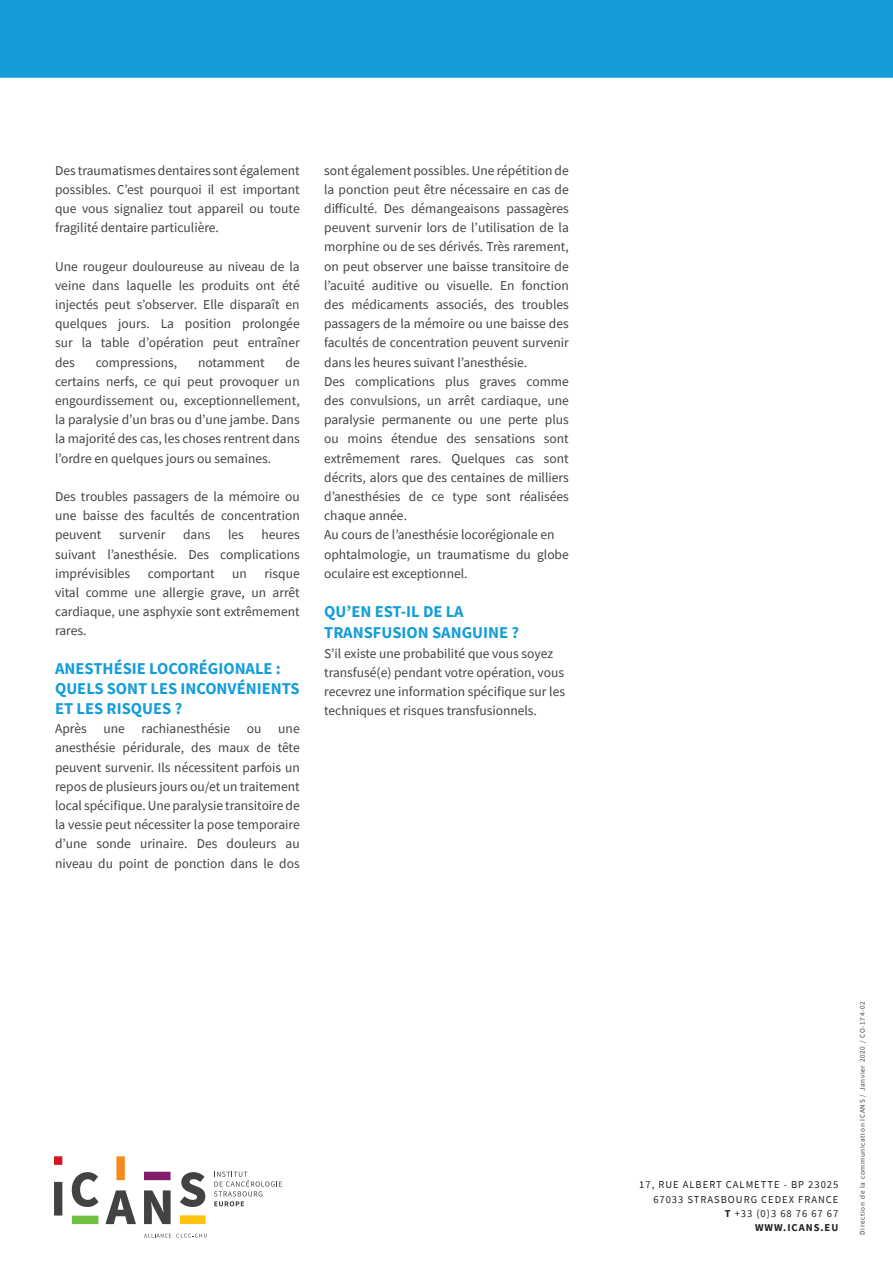
<style>
.page{position:relative;width:893px;height:1263px;background:#fff}
.page>*{position:absolute;margin:0;border:0;box-sizing:border-box;transform-origin:0 0}
.t1{font:700 16.5px/19.8px "Source Sans Pro";color:#149dd9}
.t2{font:13.5px/19.2px "Source Sans Pro";color:#414243;text-align:justify}
.t3{font:10.5px/14.4px "Source Sans Pro";letter-spacing:.095em;color:#231f20;text-align:right}
.t4{font:7.2px "Source Sans Pro";letter-spacing:.095em;color:#414243}
.s1{font-weight:700}
</style>
<div class="page">
<div style="left:0;top:0;width:893px;height:78px;background:#149dd9"></div>
<svg style="left:180px;top:1172px;width:25px;height:35px"></svg>
<svg style="left:144px;top:1190px;width:27px;height:34px"></svg>
<svg style="left:106px;top:1190px;width:30px;height:34px"></svg>
<svg style="left:72px;top:1172px;width:27px;height:35px"></svg>
<div style="left:54px;top:1182px;width:8px;height:33px;background:#414243"></div>
<div style="left:54px;top:1156px;width:8px;height:9px;background:#d7171f"></div>
<div style="left:72px;top:1215px;width:26px;height:9px;background:#71bf44"></div>
<div style="left:116px;top:1156px;width:9px;height:24px;background:#f68b1f"></div>
<div style="left:144px;top:1172px;width:27px;height:8px;background:#811d6b"></div>
<div style="left:180px;top:1215px;width:25px;height:9px;background:#fec210"></div>
<svg style="left:144px;top:1233px;width:63px;height:4px"></svg>
<svg style="left:214px;top:1171px;width:68px;height:35px"></svg>
<p class="t2" style="left:55px;top:160px;width:246px">Des traumatismes dentaires sont également possibles. C’est pourquoi il est important que vous signaliez tout appareil ou toute fragilité dentaire particulière.</p>
<p class="t2" style="left:55px;top:256px;width:246px">Une rougeur douloureuse au niveau de la veine dans laquelle les produits ont été injectés peut s’observer. Elle disparaît en quelques jours. La position prolongée sur la table d’opération peut entraîner des</p>
<p class="t2" style="left:55px;top:352px;width:246px;text-indent:230px">de certains nerfs, ce qui peut provoquer un engourdissement ou, exceptionnellement, la paralysie d’un bras ou d’une jambe. Dans la majorité des cas, les choses rentrent dans l’ordre en quelques jours ou semaines.</p>
<p class="t2" style="left:55px;top:487px;width:246px">Des troubles passagers de la mémoire ou une baisse des facultés de concentration peuvent</p>
<p class="t2" style="left:96px;top:352px;width:83px">compressions,</p>
<p class="t2" style="left:198px;top:352px;width:68px">notamment</p>
<p class="t2" style="left:55px;top:525px;width:246px;text-indent:206px">heures suivant l’anesthésie. Des complications imprévisibles</p>
<p class="t2" style="left:119px;top:525px;width:48px">survenir</p>
<p class="t2" style="left:183px;top:525px;width:29px">dans</p>
<p class="t2" style="left:228px;top:525px;width:17px">les</p>
<p class="t2" style="left:55px;top:564px;width:246px;text-indent:209px">risque vital comme une allergie grave, un arrêt cardiaque, une asphyxie sont extrêmement rares.</p>
<p class="t1" style="left:55px;top:659px;width:246px">ANESTHÉSIE LOCORÉGIONALE :<br>QUELS SONT LES INCONVÉNIENTS<br>ET LES RISQUES ?</p>
<p class="t2" style="left:55px;top:719px;width:246px">Après une rachianesthésie ou une anesthésie péridurale, des maux de tête peuvent survenir. Ils nécessitent parfois un repos de plusieurs jours ou/et un traitement local spécifique. Une paralysie transitoire de la vessie peut nécessiter la pose temporaire d’une sonde urinaire. Des douleurs au niveau du point de ponction dans le dos</p>
<p class="t2" style="left:148px;top:564px;width:68px">comportant</p>
<p class="t2" style="left:232px;top:564px;width:16px">un</p>
<p class="t2" style="left:324px;top:160px;width:246px;text-align:left">sont également possibles. Une répétition de la ponction peut être nécessaire en cas de difficulté. Des démangeaisons passagères peuvent survenir lors de l’utilisation de la morphine ou de ses dérivés. Très rarement, on peut observer une baisse transitoire de l’acuité auditive ou visuelle. En fonction des médicaments associés, des troubles passagers de la mémoire ou une baisse des facultés de concentration peuvent survenir dans les heures suivant l’anesthésie.<br>Des complications plus graves comme des convulsions, un arrêt cardiaque, une paralysie permanente ou une perte plus ou moins étendue des sensations sont extrêmement rares. Quelques cas sont décrits, alors que des centaines de milliers d’anesthésies de ce type sont réalisées chaque année.<br>Au cours de l’anesthésie locorégionale en ophtalmologie, un traumatisme du globe oculaire est exceptionnel.</p>
<p class="t1" style="left:324px;top:600px;width:196px;line-height:21.6px">QU’EN EST-IL DE LA<br>TRANSFUSION SANGUINE ?</p>
<p class="t2" style="left:324px;top:643px;width:242px;text-align:left">S’il existe une probabilité que vous soyez transfusé(e) pendant votre opération, vous recevrez une information spécifique sur les techniques et risques transfusionnels.</p>
<p class="t3" style="left:639px;top:1177px;width:201px">17, RUE ALBERT CALMETTE - BP 23025<br>67033 STRASBOURG CEDEX FRANCE<br><span class="s1">T</span> +33 (0)3 68 76 67 67<br><span class="s1">WWW.ICANS.EU</span></p>
<p class="t4" style="left:858px;top:1235px;width:235px;rotate:-90deg">Direction de la communication ICANS / Janvier 2020 / CO-174-02</p>
</div>
